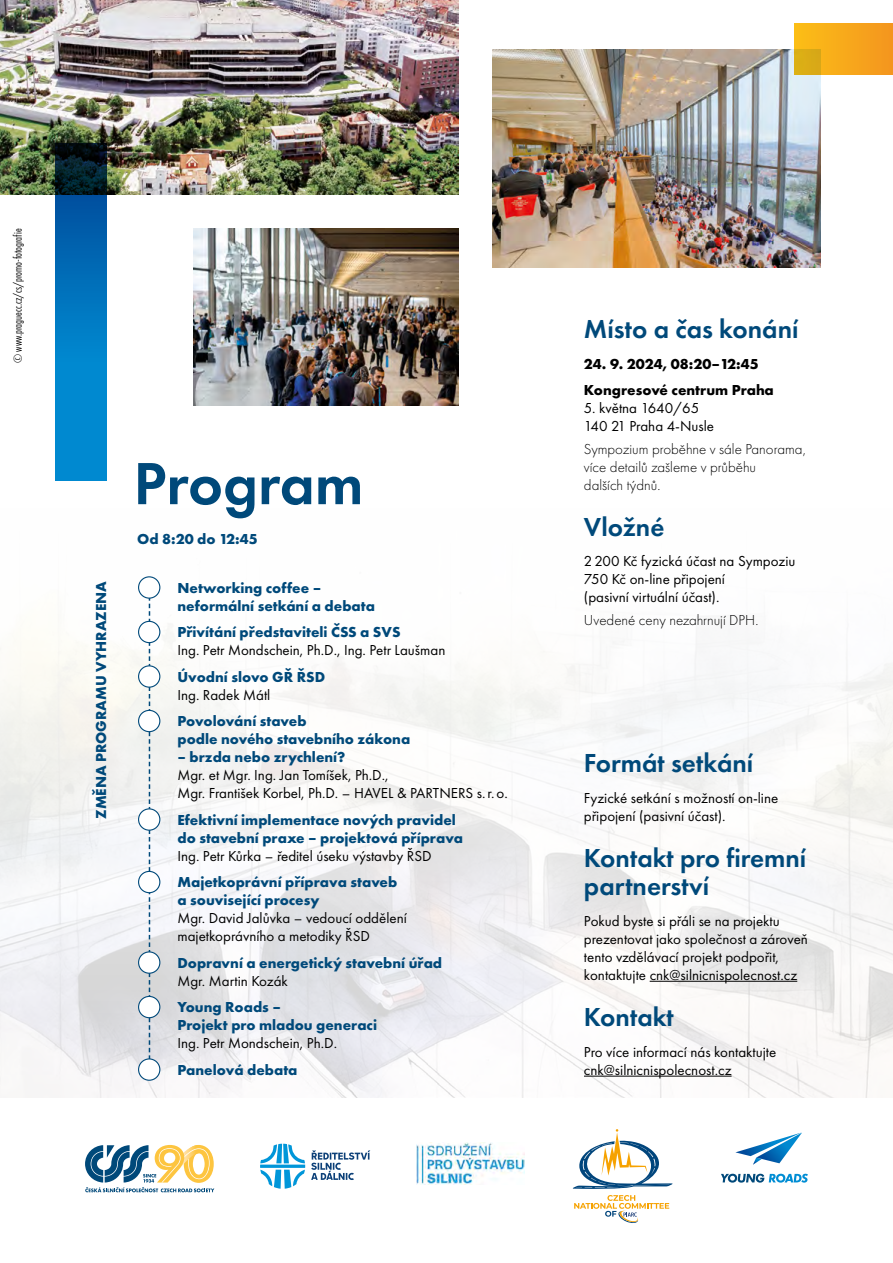
<style>
.page{position:relative;width:893px;height:1263px;background:#fff}
.page>*{position:absolute;margin:0;border:0;box-sizing:border-box;transform-origin:0 0}
.t1{font:600 61.65px "Futura PT";color:#00497a}
.t2{font:600 27px/28.2px "Futura PT";color:#00497a}
.t3{font:15px/18px "Futura PT";color:#000}
.t4{font:700 15px/18px "Futura PT";color:#00497a}
.t5{font:300 15px/18px "Futura PT";color:#000}
.t6{font:700 15px/26.5px "Futura PT";color:#000}
.t7{font:12px "Futura PT Cond";color:#000}
</style>
<div class="page">
<img style="left:0;top:576px;width:893px;height:521px">
<hr style="left:584px;top:1076px;width:148px;height:1px;background:#000">
<hr style="left:650px;top:981px;width:147px;height:1px;background:#000">
<svg style="left:149px;top:599px;width:1px;height:459px"></svg>
<div style="left:139px;top:577px;width:21px;height:21px;background:#fff;border-radius:50%"></div>
<div style="left:138px;top:576px;width:22px;height:23px;border:1px solid #00497a;border-radius:50%"></div>
<div style="left:139px;top:621px;width:21px;height:22px;background:#fff;border-radius:50%"></div>
<div style="left:138px;top:621px;width:22px;height:22px;border:1px solid #00497a;border-radius:50%"></div>
<div style="left:139px;top:666px;width:21px;height:21px;background:#fff;border-radius:50%"></div>
<div style="left:138px;top:665px;width:22px;height:23px;border:1px solid #00497a;border-radius:50%"></div>
<div style="left:139px;top:710px;width:21px;height:22px;background:#fff;border-radius:50%"></div>
<div style="left:138px;top:710px;width:22px;height:22px;border:1px solid #00497a;border-radius:50%"></div>
<div style="left:139px;top:809px;width:21px;height:21px;background:#fff;border-radius:50%"></div>
<div style="left:138px;top:808px;width:22px;height:23px;border:1px solid #00497a;border-radius:50%"></div>
<div style="left:139px;top:871px;width:21px;height:22px;background:#fff;border-radius:50%"></div>
<div style="left:138px;top:871px;width:22px;height:22px;border:1px solid #00497a;border-radius:50%"></div>
<div style="left:139px;top:952px;width:21px;height:21px;background:#fff;border-radius:50%"></div>
<div style="left:138px;top:951px;width:22px;height:23px;border:1px solid #00497a;border-radius:50%"></div>
<div style="left:139px;top:996px;width:21px;height:22px;background:#fff;border-radius:50%"></div>
<div style="left:138px;top:996px;width:22px;height:22px;border:1px solid #00497a;border-radius:50%"></div>
<div style="left:139px;top:1059px;width:21px;height:21px;background:#fff;border-radius:50%"></div>
<div style="left:138px;top:1058px;width:22px;height:23px;border:1px solid #00497a;border-radius:50%"></div>
<img style="left:493px;top:49px;width:327px;height:219px">
<img style="left:193px;top:228px;width:266px;height:178px">
<img style="left:0;top:0;width:459px;height:194px">
<svg style="left:85px;top:1145px;width:129px;height:47px"></svg>
<svg style="left:311px;top:1150px;width:59px;height:30px"></svg>
<svg style="left:260px;top:1144px;width:45px;height:45px"></svg>
<svg style="left:572px;top:1129px;width:101px;height:60px"></svg>
<svg style="left:574px;top:1195px;width:95px;height:28px"></svg>
<svg style="left:721px;top:1174px;width:87px;height:8px"></svg>
<svg style="left:735px;top:1132px;width:67px;height:33px"></svg>
<img style="left:416px;top:1142px;width:109px;height:43px">
<svg style="left:55px;top:143px;width:51px;height:338px;background:#0069a8"></svg>
<svg style="left:794px;top:24px;width:99px;height:51px;background:#f3a81a"></svg>
<p class="t7" style="left:11px;top:363px;width:136px;rotate:-90deg">© www.praguecc.cz/cs/promo-fotografie</p>
<p class="t4" style="left:92px;top:819px;width:239px;rotate:-90deg">ZMĚNA PROGRAMU VYHRAZENA</p>
<h1 class="t1" style="left:134px;top:445px;width:231px">Program</h1>
<p class="t4" style="left:137px;top:529px;width:122px">Od 8:20 do 12:45</p>
<p class="t4" style="left:177px;top:578px;width:199px">Networking coffee – neformální setkání a debata</p>
<p class="t4" style="left:177px;top:623px;width:225px">Přivítání představiteli ČSS a SVS</p>
<p class="t3" style="left:177px;top:641px;width:269px">Ing. Petr Mondschein, Ph.D., Ing. Petr Laušman</p>
<p class="t4" style="left:177px;top:667px;width:149px">Úvodní slovo GŘ ŘSD</p>
<p class="t3" style="left:177px;top:685px;width:94px">Ing. Radek Mátl</p>
<p class="t4" style="left:177px;top:712px;width:234px">Povolování staveb<br>podle nového stavebního zákona</p>
<p class="t4" style="left:177px;top:748px;width:170px">– brzda nebo zrychlení?</p>
<p class="t3" style="left:177px;top:766px;width:332px">Mgr. et Mgr. Ing. Jan Tomíšek, Ph.D.,<br>Mgr. František Korbel, Ph.D. – HAVEL &amp; PARTNERS s.r.o.</p>
<p class="t4" style="left:177px;top:810px;width:287px">Efektivní implementace nových pravidel do stavební praxe – projektová příprava</p>
<p class="t3" style="left:177px;top:846px;width:256px">Ing. Petr Kůrka – ředitel úseku výstavby ŘSD</p>
<p class="t4" style="left:177px;top:873px;width:221px">Majetkoprávní příprava staveb a související procesy</p>
<p class="t3" style="left:177px;top:909px;width:231px">Mgr. David Jalůvka – vedoucí oddělení majetkoprávního a metodiky ŘSD</p>
<p class="t4" style="left:177px;top:953px;width:266px">Dopravní a energetický stavební úřad</p>
<p class="t3" style="left:177px;top:971px;width:112px">Mgr. Martin Kozák</p>
<p class="t4" style="left:177px;top:998px;width:201px">Young Roads –<br>Projekt pro mladou generaci</p>
<p class="t3" style="left:177px;top:1034px;width:161px">Ing. Petr Mondschein, Ph.D.</p>
<p class="t4" style="left:177px;top:1060px;width:122px">Panelová debata</p>
<h2 class="t2" style="left:584px;top:315px;width:216px">Místo a čas konání</h2>
<p class="t6" style="left:584px;top:350px;width:191px">24. 9. 2024, 08:20–12:45<br>Kongresové centrum Praha</p>
<p class="t3" style="left:584px;top:399px;width:132px">5. května 1640/65<br>140 21 Praha 4-Nusle</p>
<p class="t5" style="left:584px;top:440px;width:223px">Sympozium proběhne v sále Panorama, více detailů zašleme v průběhu<br>dalších týdnů.</p>
<h2 class="t2" style="left:584px;top:512px;width:82px">Vložné</h2>
<p class="t3" style="left:584px;top:552px;width:213px">2200 Kč fyzická účast na Sympoziu<br>750 Kč on-line připojení<br>(pasivní virtuální účast).</p>
<p class="t5" style="left:584px;top:611px;width:176px">Uvedené ceny nezahrnují DPH.</p>
<h2 class="t2" style="left:584px;top:748px;width:171px">Formát setkání</h2>
<p class="t3" style="left:584px;top:788px;width:196px">Fyzické setkání s možností on-line připojení (pasivní účast).</p>
<h2 class="t2" style="left:584px;top:843px;width:224px">Kontakt pro firemní partnerství</h2>
<p class="t3" style="left:584px;top:912px;width:225px">Pokud byste si přáli se na projektu prezentovat jako společnost a zároveň tento vzdělávací projekt podpořit, kontaktujte cnk@silnicnispolecnost.cz</p>
<h2 class="t2" style="left:584px;top:1002px;width:91px">Kontakt</h2>
<p class="t3" style="left:584px;top:1042px;width:194px">Pro více informací nás kontaktujte cnk@silnicnispolecnost.cz</p>
</div>
